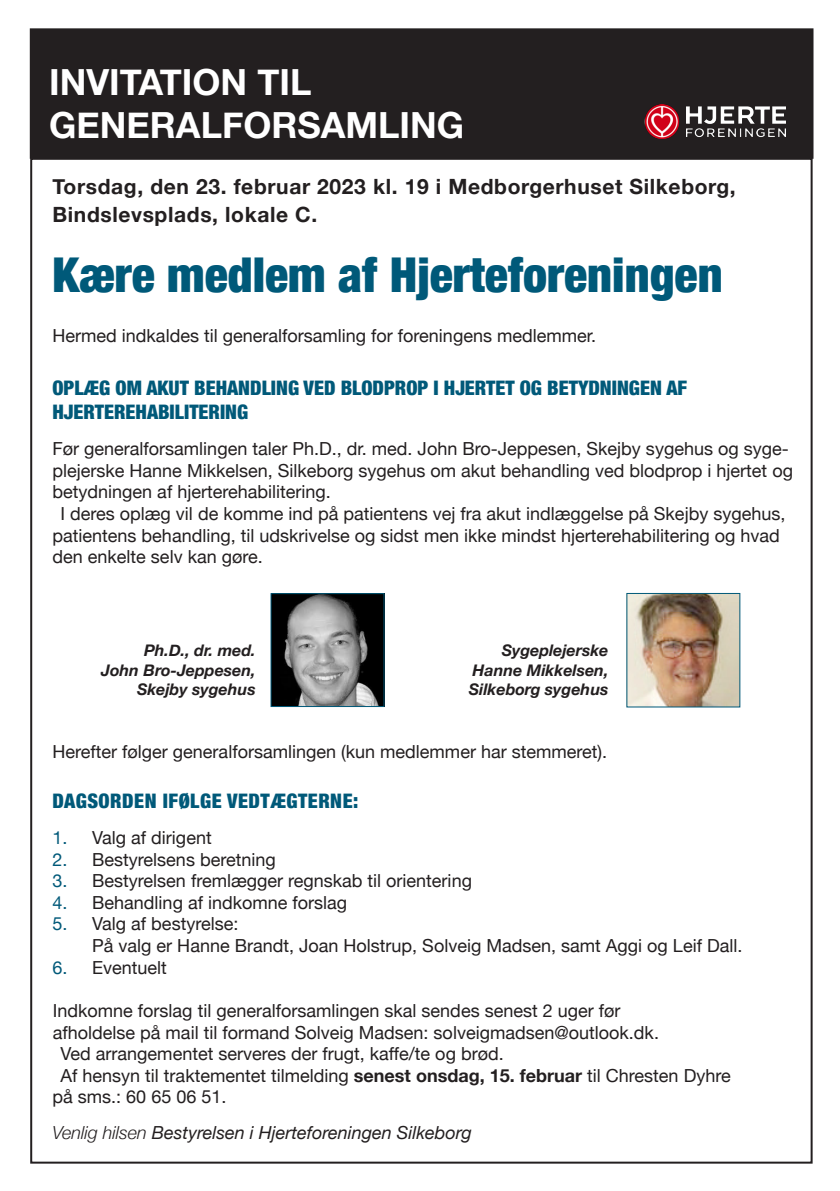
<style>
.page{position:relative;width:840px;height:1191px;background:#fff}
.page>*{position:absolute;margin:0;border:0;box-sizing:border-box;transform-origin:0 0}
.t1{font:900 condensed 48px "Helvetica Neue";color:#005979}
.t2{font:700 36px "Helvetica Neue";color:#fff}
.t3{font:700 21px/28px "Helvetica Neue";letter-spacing:.03em;color:#231f20}
.t4{font:900 condensed 20px "Helvetica Neue";color:#005979}
.t5{font:900 condensed 20px "Helvetica Neue";letter-spacing:.025em;color:#005979}
.t6{font:18px/21.6px "Helvetica Neue";color:#231f20}
.t7{font:italic 18px "Helvetica Neue";color:#231f20}
.t8{font:italic 700 16px/19.2px "Helvetica Neue";color:#231f20;text-align:right}
.s1{color:#005979}
.s2{font-weight:700}
.s3{font-weight:300}
</style>
<div class="page">
<div style="left:31px;top:29px;width:781px;height:129px;background:#231f20"></div>
<div style="left:30px;top:28px;width:783px;height:131px;border:2px solid #231f20"></div>
<img style="left:644px;top:104px;width:140px;height:35px">
<img style="left:628px;top:595px;width:110px;height:110px">
<img style="left:272px;top:595px;width:110px;height:110px">
<div style="left:270px;top:593px;width:114px;height:114px;border:1px solid #005979"></div>
<p class="t2" style="left:49px;top:60px;width:263px">INVITATION TIL</p>
<p class="t2" style="left:49px;top:103px;width:416px">GENERALFORSAMLING</p>
<p class="t3" style="left:52px;top:172px;width:684px">Torsdag, den 23. februar 2023 kl. 19 i Medborgerhuset Silkeborg,<br>Bindslevsplads, lokale C.</p>
<p class="t1" style="left:52px;top:245px;width:671px">Kære medlem af Hjerteforeningen</p>
<p class="t6" style="left:52px;top:325px;width:545px">Hermed indkaldes til generalforsamling for foreningens medlemmer.</p>
<p class="t4" style="left:52px;top:375px;width:635px">OPLÆG OM AKUT BEHANDLING VED BLODPROP I HJERTET OG BETYDNINGEN AF</p>
<p class="t4" style="left:52px;top:399px;width:197px">HJERTEREHABILITERING</p>
<p class="t6" style="left:52px;top:437px;width:741px">Før generalforsamlingen taler Ph.D., dr. med. John Bro-Jeppesen, Skejby sygehus og syge&shy;plejerske Hanne Mikkelsen, Silkeborg sygehus om akut behandling ved blodprop i hjertet og betydningen af hjerterehabilitering.</p>
<p class="t6" style="left:52px;top:502px;width:734px;text-indent:8px">I deres oplæg vil de komme ind på patientens vej fra akut indlæggelse på Skejby sygehus, patientens behandling, til udskrivelse og sidst men ikke mindst hjerterehabilitering og hvad den enkelte selv kan gøre.</p>
<p class="t8" style="left:144px;top:641px;width:113px">Ph.D., dr. med.</p>
<p class="t8" style="left:101px;top:660px;width:156px">John Bro-Jeppesen,<br>Skejby sygehus</p>
<p class="t8" style="left:501px;top:641px;width:108px">Sygeplejerske</p>
<p class="t8" style="left:468px;top:660px;width:141px;text-align:left">Hanne Mikkelsen,<br>Silkeborg sygehus</p>
<p class="t6" style="left:52px;top:740px;width:556px">Herefter følger generalforsamlingen (kun medlemmer har stemmeret).</p>
<p class="t5" style="left:52px;top:788px;width:307px">DAGSORDEN IFØLGE VEDTÆGTERNE:</p>
<p class="t6" style="left:52px;top:826px;width:161px"><span class="s1">1.</span> Valg af dirigent</p>
<p class="t6" style="left:52px;top:848px;width:225px"><span class="s1">2.</span> Bestyrelsens beretning</p>
<p class="t6" style="left:52px;top:869px;width:421px"><span class="s1">3.</span> Bestyrelsen fremlægger regnskab til orientering</p>
<p class="t6" style="left:52px;top:891px;width:296px"><span class="s1">4.</span> Behandling af indkomne forslag</p>
<p class="t6" style="left:52px;top:913px;width:187px"><span class="s1">5.</span> Valg af bestyrelse:</p>
<p class="t6" style="left:92px;top:934px;width:651px">På valg er Hanne Brandt, Joan Holstrup, Solveig Madsen, samt Aggi og Leif Dall.</p>
<p class="t6" style="left:52px;top:956px;width:116px"><span class="s1">6.</span> Eventuelt</p>
<p class="t6" style="left:53px;top:999px;width:569px">Indkomne forslag til generalforsamlingen skal sendes senest 2 uger før</p>
<p class="t6" style="left:53px;top:1021px;width:607px">afholdelse på mail til formand Solveig Madsen: solveigmadsen@outlook.dk.</p>
<p class="t6" style="left:60px;top:1042px;width:444px">Ved arrangementet serveres der frugt, kaffe/te og brød.</p>
<p class="t6" style="left:60px;top:1064px;width:671px">Af hensyn til traktementet tilmelding <span class="s2">senest onsdag, 15. februar</span> til Chresten Dyhre</p>
<p class="t6" style="left:52px;top:1085px;width:175px">på sms.: 60 65 06 51.</p>
<p class="t7" style="left:52px;top:1122px;width:420px"><span class="s3">Venlig hilsen</span> Bestyrelsen i Hjerteforeningen Silkeborg</p>
</div>
